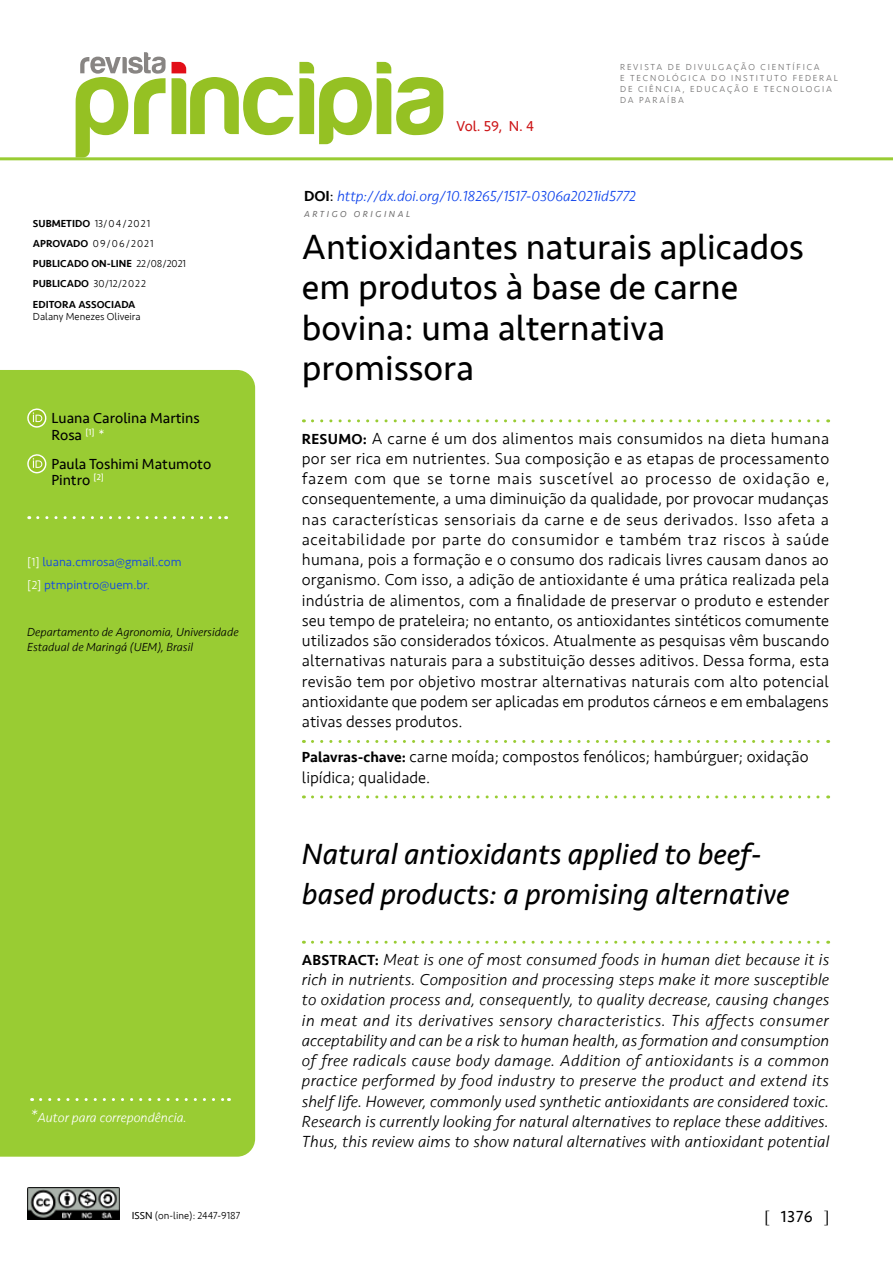
<style>
.page{position:relative;width:893px;height:1263px;background:#fff}
.page>*{position:absolute;margin:0;border:0;box-sizing:border-box;transform-origin:0 0}
.t1{font:36px/40.5px "Seravek";color:#000}
.t2{font:italic 30px/40.5px "Seravek";color:#000}
.t3{font:300 16.5px/20.2px "Seravek";color:#000;text-align:justify}
.t4{font:italic 300 16.5px/20.2px "Seravek";letter-spacing:.01em;color:#000;text-align:justify}
.t5{font:16.5px "Seravek";color:#000}
.t6{font:15px/16.5px "Seravek";color:#000}
.t7{font:italic 300 15px "Seravek";color:#0d42eb}
.t8{font:14.7px "Seravek";color:#cd1719}
.t9{font:italic 300 13.5px "Seravek";color:#fff}
.t10{font:300 12.75px/23.5px "Seravek";color:#0d42eb}
.t11{font:italic 300 12px/15px "Seravek";color:#000}
.t12{font:500 10.5px/20.2px "Seravek";color:#000}
.t13{font:300 10.5px "Seravek";color:#000}
.t14{font:300 9px/10.8px "Seravek";letter-spacing:.2em;color:#706f6f}
.t15{font:italic 9px "Seravek";letter-spacing:.285em;color:#706f6f}
.s1{font-weight:300}
.s2{color:#fff}
.s3{font-size:12px;color:#fff}
.s4{font-size:18px}
.s5{font-weight:500;font-style:normal;color:#000}
.s6{font-weight:400;font-style:normal;color:#000}
.s7{font-weight:500;font-size:15px}
.s8{font-weight:500;font-style:normal;font-size:15px}
.s9{font-weight:400}
.s10{font-family:"Times New Roman"}
</style>
<div class="page">
<div style="left:0;top:370px;width:255px;height:787px;background:#9c3"></div>
<svg style="left:172px;top:62px;width:271px;height:82px"></svg>
<svg style="left:76px;top:52px;width:90px;height:105px"></svg>
<img style="left:28px;top:1187px;width:91px;height:32px">
<svg style="left:312px;top:419px;width:517px;height:3px"></svg>
<svg style="left:312px;top:740px;width:517px;height:3px"></svg>
<svg style="left:312px;top:795px;width:517px;height:3px"></svg>
<svg style="left:312px;top:941px;width:517px;height:3px"></svg>
<svg style="left:27px;top:408px;width:20px;height:21px"></svg>
<svg style="left:27px;top:454px;width:20px;height:20px"></svg>
<svg style="left:38px;top:516px;width:189px;height:3px"></svg>
<svg style="left:41px;top:1098px;width:188px;height:3px"></svg>
<hr style="left:0;top:157px;width:893px;height:3px;background:#9c3">
<p class="t12" style="left:33px;top:213px;width:155px">SUBMETIDO <span class="s1">13/04/2021<br></span>APROVADO <span class="s1">09/06/2021<br></span>PUBLICADO ON-LINE <span class="s1">22/08/2021<br></span>PUBLICADO <span class="s1">30/12/2022<br></span>EDITORA ASSOCIADA</p>
<p class="t13" style="left:33px;top:311px;width:109px">Dalany Menezes Oliveira</p>
<p class="t6" style="left:52px;top:410px;width:150px">Luana Carolina Martins<br>Rosa <sup>[1]</sup> <span class="s2">*</span></p>
<p class="t6" style="left:52px;top:456px;width:161px">Paula Toshimi Matumoto<br>Pintro <sup>[2]</sup></p>
<p class="t10" style="left:27px;top:550px;width:156px"><span class="s3">[1]</span> luana.cmrosa@gmail.com <span class="s3">[2]</span> ptmpintro@uem.br.</p>
<p class="t11" style="left:27px;top:625px;width:213px">Departamento de Agronomia, Universidade<br>Estadual de Maringá (UEM), Brasil</p>
<p class="t9" style="left:30px;top:1110px;width:158px"><span class="s4">*</span>Autor para correpondência.</p>
<p class="t8" style="left:456px;top:115px;width:79px">Vol. 59, N. 4</p>
<p class="t14" style="left:620px;top:62px;width:219px">REVISTA DE DIVULGAÇÃO CIENTÍFICA<br>E TECNOLÓGICA DO INSTITUTO FEDERAL<br>DE CIÊNCIA, EDUCAÇÃO E TECNOLOGIA<br>DA PARAÍBA</p>
<p class="t7" style="left:304px;top:187px;width:333px"><span class="s5">DOI</span><span class="s6">:</span> http://dx.doi.org/10.18265/1517-0306a2021id5772</p>
<h1 class="t1" style="left:302px;top:226px;width:504px">Antioxidantes naturais aplicados em produtos à base de carne bovina: uma alternativa promissora</h1>
<p class="t15" style="left:304px;top:207px;width:108px">ARTIGO ORIGINAL</p>
<p class="t3" style="left:302px;top:428px;width:529px"><span class="s7">RESUMO:</span> A carne é um dos alimentos mais consumidos na dieta humana por ser rica em nutrientes. Sua composição e as etapas de processamento fazem com que se torne mais suscetível ao processo de oxidação e, consequentemente, a uma diminuição da qualidade, por provocar mudanças nas características sensoriais da carne e de seus derivados. Isso afeta a aceitabilidade por parte do consumidor e também traz riscos à saúde humana, pois a formação e o consumo dos radicais livres causam danos ao organismo. Com isso, a adição de antioxidante é uma prática realizada pela indústria de alimentos, com a finalidade de preservar o produto e estender seu tempo de prateleira; no entanto, os antioxidantes sintéticos comumente utilizados são considerados tóxicos. Atualmente as pesquisas vêm buscando alternativas naturais para a substituição desses aditivos. Dessa forma, esta revisão tem por objetivo mostrar alternativas naturais com alto potencial antioxidante que podem ser aplicadas em produtos cárneos e em embalagens ativas desses produtos.</p>
<p class="t3" style="left:302px;top:747px;width:508px"><span class="s7">Palavras-chave:</span> carne moída; compostos fenólicos; hambúrguer; oxidação lipídica; qualidade.</p>
<h2 class="t2" style="left:302px;top:833px;width:489px">Natural antioxidants applied to beef&shy;based products: a promising alternative</h2>
<p class="t4" style="left:302px;top:950px;width:529px"><span class="s8">ABSTRACT:</span> Meat is one of most consumed foods in human diet because it is rich in nutrients. Composition and processing steps make it more susceptible to oxidation process and, consequently, to quality decrease, causing changes in meat and its derivatives sensory characteristics. This affects consumer acceptability and can be a risk to human health, as formation and consumption of free radicals cause body damage. Addition of antioxidants is a common practice performed by food industry to preserve the product and extend its shelf life. However, commonly used synthetic antioxidants are considered toxic.<br>Research is currently looking for natural alternatives to replace these additives.<br>Thus, this review aims to show natural alternatives with antioxidant potential</p>
<p class="t13" style="left:132px;top:1210px;width:110px"><span class="s9">ISSN</span> (on-line): 2447-9187</p>
<p class="t5" style="left:764px;top:1204px;width:66px"><span class="s10">[</span> 1376 <span class="s10">]</span></p>
</div>
